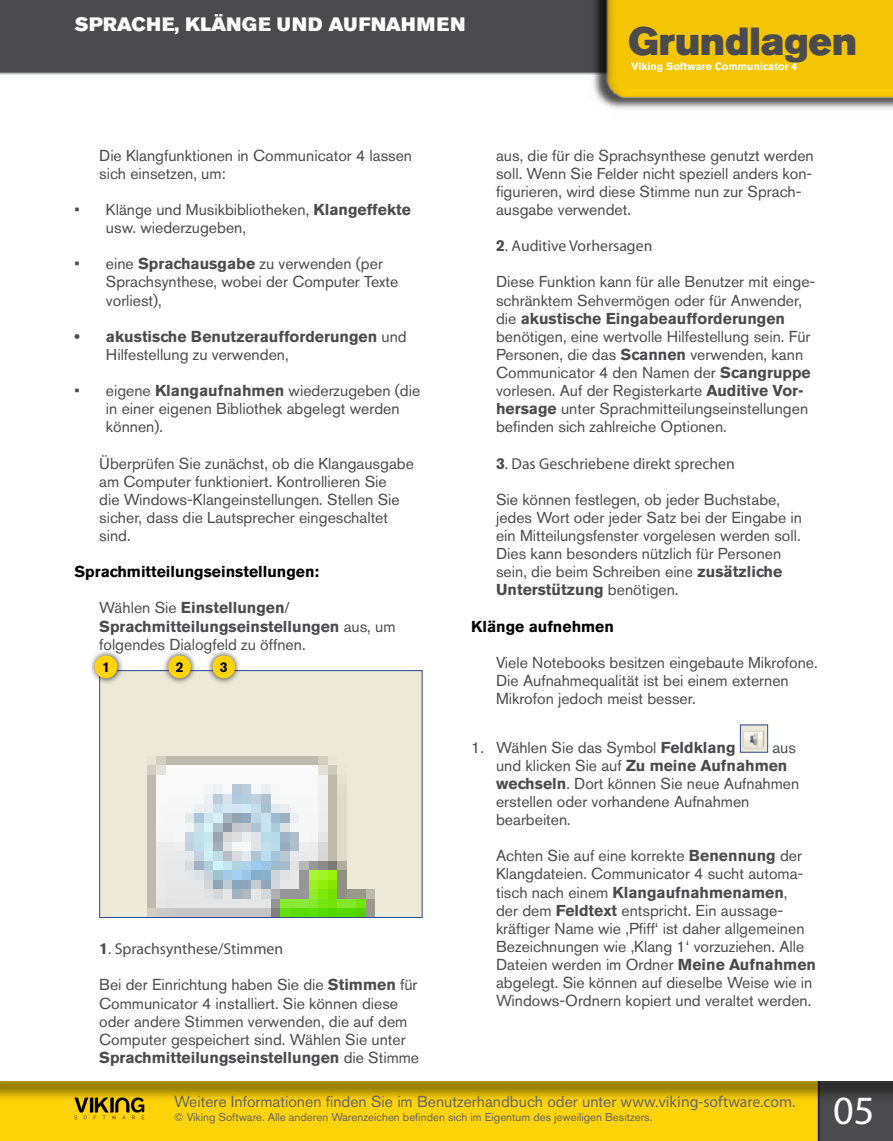
<style>
.page{position:relative;width:893px;height:1141px;background:#fff}
.page>*{position:absolute;margin:0;border:0;box-sizing:border-box;transform-origin:0 0}
.t1{font:40.25px "Myriad Pro";color:#fff}
.t2{font:38.85px "Akzidenz Grotesk BE Super";color:#4b4b4d}
.t3{font:19.25px "Akzidenz Grotesk BE Super";letter-spacing:.03em;color:#fff}
.t4{font:15.75px/18.2px "Akzidenz Grotesk BE";color:#4b4b4d}
.t5{font:15.75px "Akzidenz Grotesk BE";color:#646567}
.t6{font:15.75px "Myriad Pro";color:#4b4b4d}
.t7{font:700 15.75px/18px "Akzidenz Grotesk BE";color:#4b4b4d}
.t8{font:700 15.75px "Akzidenz Grotesk BE";color:#000}
.t9{font:700 14px "Akzidenz Grotesk BE";color:#000}
.t10{font:11.38px "Akzidenz Grotesk BE";color:#646567}
.t11{font:700 10.5px "Akzidenz Grotesk BE";color:#fff}
.s1{font-weight:700}
.s2{font-weight:400}
.s3{font-family:"Akzidenz Grotesk BE";font-weight:700}
.s4{font-family:"Myriad Pro"}
</style>
<div class="page">
<div style="left:0;top:0;width:557px;height:74px;background:#4b4b4d"></div>
<img style="left:557px;top:0;width:336px;height:109px">
<div style="left:819px;top:1103px;width:74px;height:38px;background:#4b4b4d"></div>
<div style="left:0;top:1103px;width:819px;height:38px;background:#ffd30a"></div>
<div style="left:0;top:1069px;width:893px;height:34px;background:#000;opacity:.44"></div>
<div style="left:0;top:1067px;width:893px;height:14px;background:#fff"></div>
<svg style="left:74px;top:1097px;width:70px;height:22px;background:#a58906"></svg>
<img style="left:101px;top:672px;width:320px;height:244px">
<div style="left:99px;top:670px;width:324px;height:248px;border:1px solid #324a97"></div>
<img style="left:742px;top:726px;width:24px;height:25px">
<div style="left:740px;top:724px;width:28px;height:29px;border:1px solid #324a97"></div>
<div style="left:206px;top:649px;width:35px;height:35px;background:#000;opacity:.8"></div>
<div style="left:212px;top:655px;width:23px;height:23px;background:#ffd30a;border-radius:50%"></div>
<div style="left:88px;top:649px;width:35px;height:35px;background:#000;opacity:.8"></div>
<div style="left:95px;top:655px;width:22px;height:23px;background:#ffd30a;border-radius:50%"></div>
<div style="left:162px;top:649px;width:35px;height:35px;background:#000;opacity:.8"></div>
<div style="left:168px;top:655px;width:23px;height:23px;background:#ffd30a;border-radius:50%"></div>
<p class="t3" style="left:74px;top:13px;width:392px">SPRACHE, KLÄNGE UND AUFNAHMEN</p>
<h2 class="t2" style="left:628px;top:19px;width:231px">Grundlagen</h2>
<p class="t11" style="left:632px;top:61px;width:167px">Viking Software Communicator 4</p>
<p class="t4" style="left:99px;top:146px;width:314px">Die Klangfunktionen in Communicator 4 lassen sich einsetzen, um:</p>
<p class="t4" style="left:106px;top:200px;width:307px;text-indent:-32px">• Klänge und Musikbibliotheken, <span class="s1">Klangeffekte </span>usw. wiederzugeben,</p>
<p class="t4" style="left:106px;top:255px;width:294px;text-indent:-32px">• eine <span class="s1">Sprachausgabe</span> zu verwenden (per<br>Sprachsynthese, wobei der Computer Texte vorliest),</p>
<p class="t7" style="left:106px;top:327px;width:302px;text-indent:-31px">• akustische Benutzeraufforderungen <span class="s2">und<br>Hilfestellung zu verwenden,</span></p>
<p class="t4" style="left:106px;top:381px;width:316px;text-indent:-32px">• eigene <span class="s1">Klangaufnahmen</span> wiederzugeben (die in einer eigenen Bibliothek abgelegt werden können).</p>
<p class="t4" style="left:99px;top:454px;width:316px">Überprüfen Sie zunächst, ob die Klangausgabe am Computer funktioniert. Kontrollieren Sie<br>die Windows-Klangeinstellungen. Stellen Sie sicher, dass die Lautsprecher eingeschaltet sind.</p>
<p class="t8" style="left:74px;top:563px;width:246px">Sprachmitteilungseinstellungen:</p>
<p class="t4" style="left:99px;top:599px;width:298px">Wählen Sie <span class="s1">Einstellungen</span>/<br><span class="s1">Sprachmitteilungseinstellungen</span> aus, um folgendes Dialogfeld zu öffnen.</p>
<p class="t9" style="left:102px;top:659px;width:9px">1</p>
<p class="t9" style="left:176px;top:659px;width:9px">2</p>
<p class="t9" style="left:220px;top:659px;width:9px">3</p>
<p class="t6" style="left:99px;top:939px;width:185px"><span class="s3">1</span>. Sprachsynthese/Stimmen</p>
<p class="t4" style="left:99px;top:976px;width:321px">Bei der Einrichtung haben Sie die <span class="s1">Stimmen</span> für Communicator 4 installiert. Sie können diese oder andere Stimmen verwenden, die auf dem Computer gespeichert sind. Wählen Sie unter <span class="s1">Sprachmitteilungseinstellungen</span> die Stimme</p>
<p class="t4" style="left:496px;top:146px;width:319px">aus, die für die Sprachsynthese genutzt werden soll. Wenn Sie Felder nicht speziell anders kon&shy;figurieren, wird diese Stimme nun zur Sprach&shy;ausgabe verwendet.</p>
<p class="t6" style="left:496px;top:236px;width:158px"><span class="s3">2</span>. Auditive Vorhersagen</p>
<p class="t4" style="left:496px;top:273px;width:321px">Diese Funktion kann für alle Benutzer mit einge&shy;schränktem Sehvermögen oder für Anwender, die <span class="s1">akustische Eingabeaufforderungen </span>benötigen, eine wertvolle Hilfestellung sein. Für Personen, die das <span class="s1">Scannen</span> verwenden, kann Communicator 4 den Namen der <span class="s1">Scangruppe </span>vorlesen. Auf der Registerkarte <span class="s1">Auditive Vor&shy;hersage</span> unter Sprachmitteilungseinstellungen befinden sich zahlreiche Optionen.</p>
<p class="t6" style="left:496px;top:454px;width:240px"><span class="s3">3</span>. Das Geschriebene direkt sprechen</p>
<p class="t4" style="left:496px;top:490px;width:307px">Sie können festlegen, ob jeder Buchstabe, jedes Wort oder jeder Satz bei der Eingabe in ein Mitteilungsfenster vorgelesen werden soll.<br>Dies kann besonders nützlich für Personen sein, die beim Schreiben eine <span class="s1">zusätzliche Unterstützung</span> benötigen.</p>
<p class="t8" style="left:471px;top:617px;width:144px">Klänge aufnehmen</p>
<p class="t4" style="left:496px;top:653px;width:323px">Viele Notebooks besitzen eingebaute Mikrofone.<br>Die Aufnahmequalität ist bei einem externen<br>Mikrofon jedoch meist besser.</p>
<p class="t4" style="left:471px;top:738px;width:266px">1. Wählen Sie das Symbol <span class="s1">Feldklang</span></p>
<p class="t4" style="left:496px;top:738px;width:305px;text-indent:276px">aus und klicken Sie auf <span class="s1">Zu meine Aufnahmen wechseln</span>. Dort können Sie neue Aufnahmen erstellen oder vorhandene Aufnahmen bearbeiten.</p>
<p class="t4" style="left:496px;top:847px;width:321px">Achten Sie auf eine korrekte <span class="s1">Benennung</span> der Klangdateien. Communicator 4 sucht automa&shy;tisch nach einem <span class="s1">Klangaufnahmenamen</span>,<br>der dem <span class="s1">Feldtext</span> entspricht. Ein aussage&shy;kräftiger Name wie ‚Pfiff‘ ist daher allgemeinen Bezeichnungen wie ‚Klang 1‘ vorzuziehen. Alle Dateien werden im Ordner <span class="s1">Meine Aufnahmen </span>abgelegt. Sie können auf dieselbe Weise wie in Windows-Ordnern kopiert und veraltet werden.</p>
<p class="t5" style="left:174px;top:1092px;width:623px">Weitere Informationen finden Sie im Benutzerhandbuch oder unter <span class="s4">www.viking-software.com</span>.</p>
<p class="t10" style="left:174px;top:1110px;width:480px">© Viking Software. Alle anderen Warenzeichen befinden sich im Eigentum des jeweiligen Besitzers.</p>
<h1 class="t1" style="left:833px;top:1086px;width:43px">05</h1>
</div>
